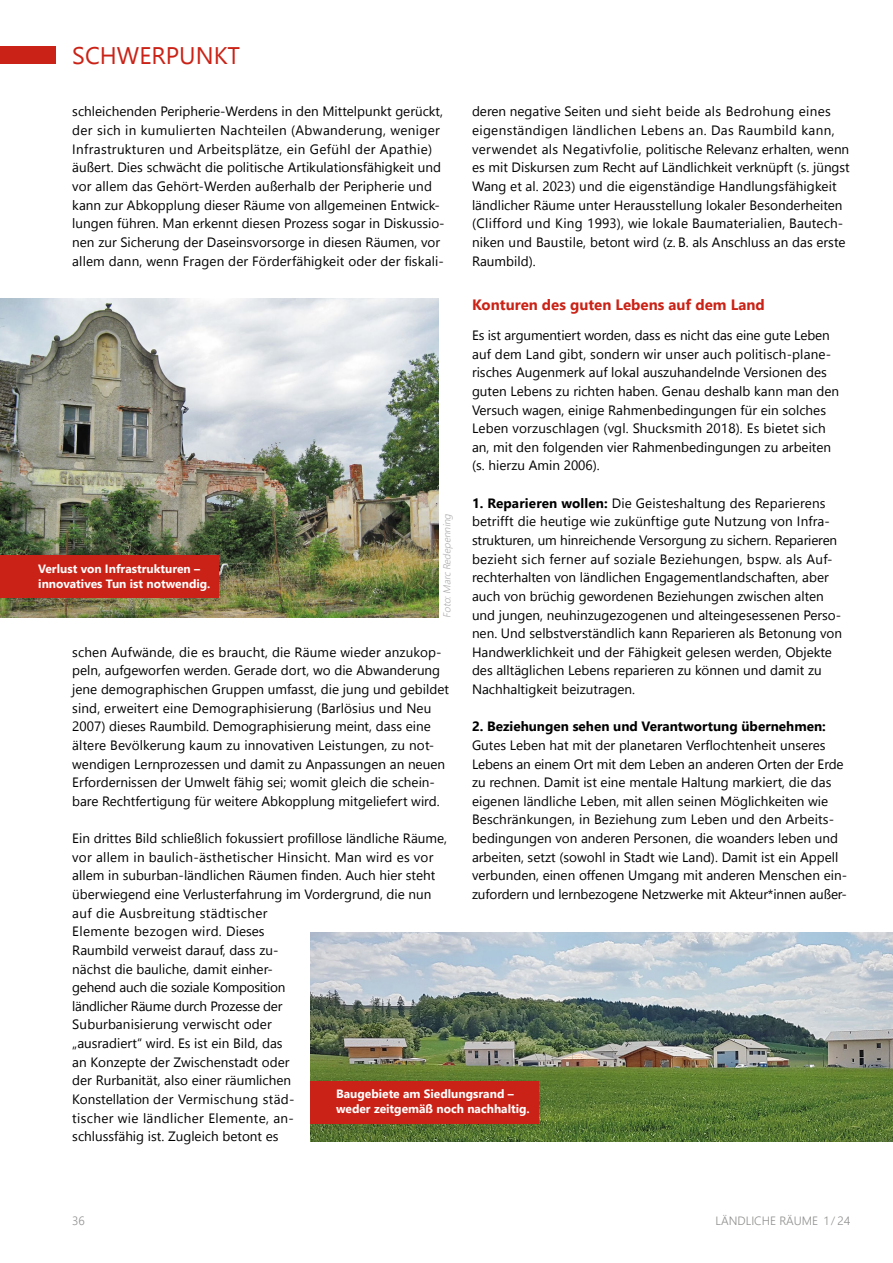
<style>
.page{position:relative;width:893px;height:1263px;background:#fff}
.page>*{position:absolute;margin:0;border:0;box-sizing:border-box;transform-origin:0 0}
.t1{font:24px "Leelawadee UI";color:#ca2216}
.t2{font:700 15px "Leelawadee UI";color:#ca2216}
.t3{font:13.5px/18.6px "Leelawadee UI";color:#000}
.t4{font:700 13.5px "Leelawadee UI";color:#000}
.t5{font:700 12px/15.3px "Leelawadee UI";color:#fff}
.t6{font:300 12px "Leelawadee UI";color:#8e8e8d}
.t7{font:italic 300 10.05px "Leelawadee UI";color:#aeaeae}
.s1{font-weight:700}
.s2{font-size:10.5px}
</style>
<div class="page">
<div style="left:0;top:47px;width:55px;height:17px;background:#ca2216"></div>
<img style="left:0;top:298px;width:439px;height:320px">
<div style="left:0;top:555px;width:219px;height:43px;background:#ca2216"></div>
<img style="left:310px;top:932px;width:583px;height:210px">
<div style="left:310px;top:1081px;width:229px;height:42px;background:#ca2216"></div>
<h1 class="t1" style="left:72px;top:39px;width:169px">SCHWERPUNKT</h1>
<p class="t3" style="left:472px;top:102px;width:379px">deren negative Seiten und sieht beide als Bedrohung eines eigenständigen ländlichen Lebens an. Das Raumbild kann, verwendet als Negativfolie, politische Relevanz erhalten, wenn es mit Diskursen zum Recht auf Ländlichkeit verknüpft (s. jüngst Wang et al. 2023) und die eigenständige Handlungsfähigkeit ländlicher Räume unter Herausstellung lokaler Besonderheiten (Clifford und King 1993), wie lokale Baumaterialien, Bautech&shy;niken und Baustile, betont wird (z. B. als Anschluss an das erste Raumbild).</p>
<p class="t2" style="left:472px;top:294px;width:294px">Konturen des guten Lebens auf dem Land</p>
<p class="t3" style="left:472px;top:325px;width:369px">Es ist argumentiert worden, dass es nicht das eine gute Leben auf dem Land gibt, sondern wir unser auch politisch-plane&shy;risches Augenmerk auf lokal auszuhandelnde Versionen des guten Lebens zu richten haben. Genau deshalb kann man den Versuch wagen, einige Rahmenbedingungen für ein solches Leben vorzuschlagen (vgl. Shucksmith 2018). Es bietet sich an, mit den folgenden vier Rahmenbedingungen zu arbeiten (s. hierzu Amin 2006).</p>
<p class="t3" style="left:472px;top:493px;width:372px"><span class="s1">1. Reparieren wollen:</span> Die Geisteshaltung des Reparierens betrifft die heutige wie zukünftige gute Nutzung von Infra&shy;strukturen, um hinreichende Versorgung zu sichern. Reparieren bezieht sich ferner auf soziale Beziehungen, bspw. als Auf&shy;rechterhalten von ländlichen Engagementlandschaften, aber auch von brüchig gewordenen Beziehungen zwischen alten und jungen, neuhinzugezogenen und alteingesessenen Perso&shy;nen. Und selbstverständlich kann Reparieren als Betonung von Handwerklichkeit und der Fähigkeit gelesen werden, Objekte des alltäglichen Lebens reparieren zu können und damit zu Nachhaltigkeit beizutragen.</p>
<p class="t4" style="left:472px;top:717px;width:355px">2. Beziehungen sehen und Verantwortung übernehmen:</p>
<p class="t3" style="left:472px;top:735px;width:377px">Gutes Leben hat mit der planetaren Verflochtenheit unseres Lebens an einem Ort mit dem Leben an anderen Orten der Erde zu rechnen. Damit ist eine mentale Haltung markiert, die das eigenen ländliche Leben, mit allen seinen Möglichkeiten wie Beschränkungen, in Beziehung zum Leben und den Arbeits&shy;bedingungen von anderen Personen, die woanders leben und arbeiten, setzt (sowohl in Stadt wie Land). Damit ist ein Appell verbunden, einen offenen Umgang mit anderen Menschen ein&shy;zufordern und lernbezogene Netzwerke mit Akteur*innen außer-</p>
<p class="t3" style="left:72px;top:102px;width:374px">schleichenden Peripherie-Werdens in den Mittelpunkt gerückt, der sich in kumulierten Nachteilen (Abwanderung, weniger Infrastrukturen und Arbeitsplätze, ein Gefühl der Apathie) äußert. Dies schwächt die politische Artikulationsfähigkeit und vor allem das Gehört-Werden außerhalb der Peripherie und kann zur Abkopplung dieser Räume von allgemeinen Entwick&shy;lungen führen. Man erkennt diesen Prozess sogar in Diskussio&shy;nen zur Sicherung der Daseinsvorsorge in diesen Räumen, vor allem dann, wenn Fragen der Förderfähigkeit oder der fiskali-</p>
<p class="t7" style="left:440px;top:618px;width:105px;rotate:-90deg">Foto:Marc Redepenning</p>
<p class="t5" style="left:38px;top:560px;width:174px">Verlust von Infrastrukturen – innovatives Tun ist notwendig.</p>
<p class="t3" style="left:72px;top:642px;width:378px">schen Aufwände, die es braucht, die Räume wieder anzukop&shy;peln, aufgeworfen werden. Gerade dort, wo die Abwanderung jene demographischen Gruppen umfasst, die jung und gebildet sind, erweitert eine Demographisierung (Barlösius und Neu 2007) dieses Raumbild. Demographisierung meint, dass eine ältere Bevölkerung kaum zu innovativen Leistungen, zu not&shy;wendigen Lernprozessen und damit zu Anpassungen an neuen Erfordernissen der Umwelt fähig sei; womit gleich die schein&shy;bare Rechtfertigung für weitere Abkopplung mitgeliefert wird.</p>
<p class="t3" style="left:72px;top:828px;width:376px">Ein drittes Bild schließlich fokussiert profillose ländliche Räume, vor allem in baulich-ästhetischer Hinsicht. Man wird es vor allem in suburban-ländlichen Räumen finden. Auch hier steht überwiegend eine Verlusterfahrung im Vordergrund, die nun auf die Ausbreitung städtischer<br>Elemente bezogen wird. Dieses<br>Raumbild verweist darauf, dass zu-<br>nächst die bauliche, damit einher-<br>gehend auch die soziale Komposition<br>ländlicher Räume durch Prozesse der<br>Suburbanisierung verwischt oder<br>„ausradiert“ wird. Es ist ein Bild, das<br>an Konzepte der Zwischenstadt oder<br>der Rurbanität, also einer räumlichen<br>Konstellation der Vermischung städ-<br>tischer wie ländlicher Elemente, an-<br>schlussfähig ist. Zugleich betont es</p>
<p class="t5" style="left:336px;top:1085px;width:195px">Baugebiete am Siedlungsrand – weder zeitgemäß noch nachhaltig.</p>
<p class="t6" style="left:72px;top:1212px;width:14px">36</p>
<p class="t6" style="left:715px;top:1212px;width:136px">LÄNDLICHE RÄUME 1 <span class="s2">/</span> 24</p>
</div>
